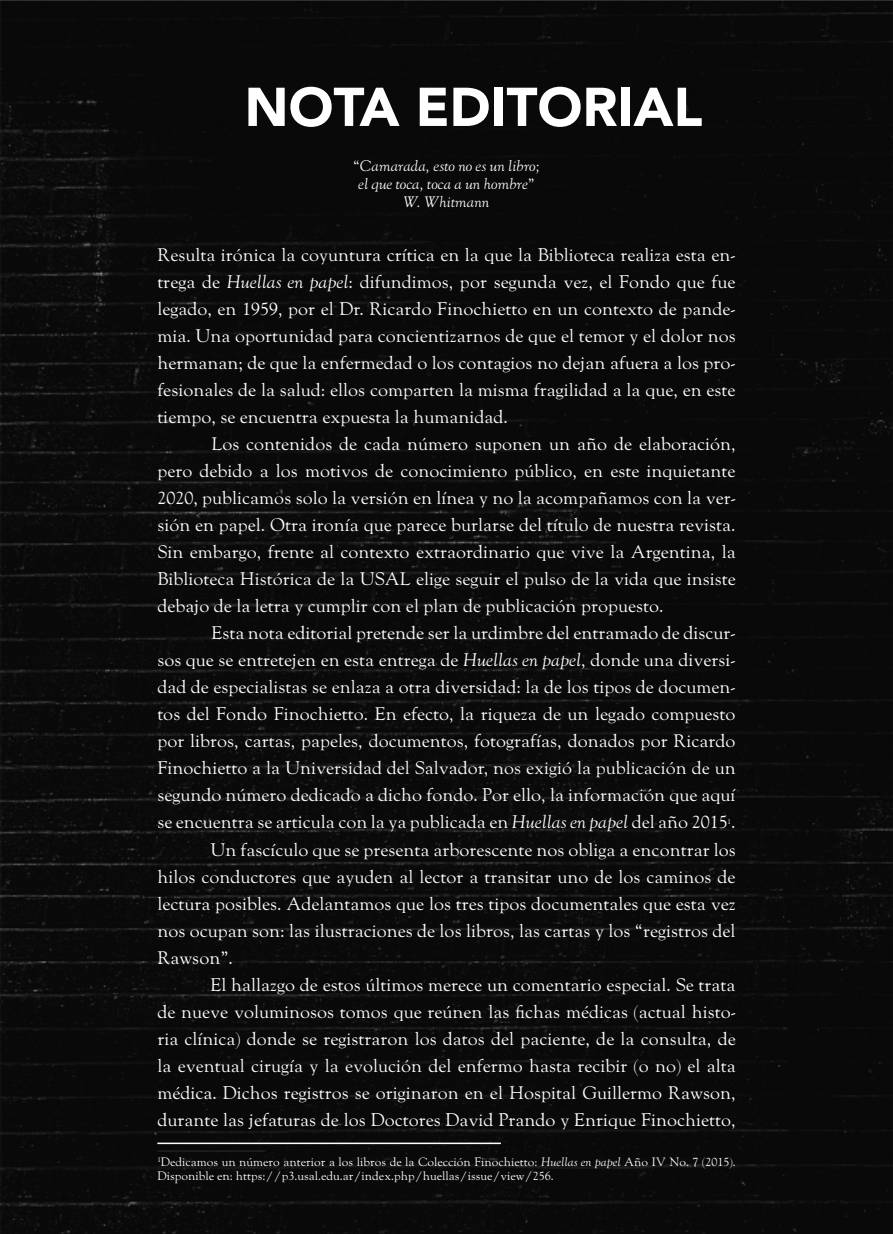
<style>
.page{position:relative;width:893px;height:1234px;background:#fff}
.page>*{position:absolute;margin:0;border:0;box-sizing:border-box;transform-origin:0 0}
.t1{font:900 54px "Avenir LT Std";color:#fff}
.t2{font:18px/27px "LTC Goudy Oldstyle Pro";color:#fff;text-align:justify}
.t3{font:italic 15px/18px "LTC Goudy Oldstyle Pro";color:#fff;text-align:center}
.t4{font:12px/14.4px "LTC Goudy Oldstyle Pro";color:#fff}
.t5{font:7.05px "LTC Goudy Oldstyle Pro";color:#fff}
.s1{font-style:italic}
</style>
<div class="page">
<div style="left:0;top:0;width:893px;height:1233px;background:#090909"></div>
<hr style="left:157px;top:1150px;width:108px;height:1px;background:#231f20">
<hr style="left:157px;top:1142px;width:344px;height:1px;background:#fff">
<h1 class="t1" style="left:245px;top:74px;width:459px">NOTA EDITORIAL</h1>
<p class="t3" style="left:353px;top:157px;width:188px">“Camarada, esto no es un libro; el que toca, toca a un hombre”<br>W. Whitmann</p>
<p class="t2" style="left:157px;top:241px;width:580px">Resulta irónica la coyuntura crítica en la que la Biblioteca realiza esta en&shy;trega de <span class="s1">Huellas en papel</span>: difundimos, por segunda vez, el Fondo que fue legado, en 1959, por el Dr. Ricardo Finochietto en un contexto de pande&shy;mia. Una oportunidad para concientizarnos de que el temor y el dolor nos hermanan; de que la enfermedad o los contagios no dejan afuera a los pro&shy;fesionales de la salud: ellos comparten la misma fragilidad a la que, en este tiempo, se encuentra expuesta la humanidad.</p>
<p class="t2" style="left:157px;top:430px;width:580px;text-indent:54px">Los contenidos de cada número suponen un año de elaboración, pero debido a los motivos de conocimiento público, en este inquietante 2020, publicamos solo la versión en línea y no la acompañamos con la ver&shy;sión en papel. Otra ironía que parece burlarse del título de nuestra revista.<br>Sin embargo, frente al contexto extraordinario que vive la Argentina, la Biblioteca Histórica de la USAL elige seguir el pulso de la vida que insiste debajo de la letra y cumplir con el plan de publicación propuesto.</p>
<p class="t2" style="left:157px;top:619px;width:580px;text-indent:54px">Esta nota editorial pretende ser la urdimbre del entramado de discur&shy;sos que se entretejen en esta entrega de <span class="s1">Huellas en papel</span>, donde una diversi&shy;dad de especialistas se enlaza a otra diversidad: la de los tipos de documen&shy;tos del Fondo Finochietto. En efecto, la riqueza de un legado compuesto por libros, cartas, papeles, documentos, fotografías, donados por Ricardo Finochietto a la Universidad del Salvador, nos exigió la publicación de un segundo número dedicado a dicho fondo. Por ello, la información que aquí se encuentra se articula con la ya publicada en <span class="s1">Huellas en papel</span> del año 2015 .</p>
<p class="t5" style="left:728px;top:817px;width:5px">1</p>
<p class="t2" style="left:157px;top:835px;width:580px;text-indent:53px">Un fascículo que se presenta arborescente nos obliga a encontrar los hilos conductores que ayuden al lector a transitar uno de los caminos de lectura posibles. Adelantamos que los tres tipos documentales que esta vez nos ocupan son: las ilustraciones de los libros, las cartas y los “registros del Rawson”.</p>
<p class="t2" style="left:157px;top:970px;width:580px;text-indent:53px">El hallazgo de estos últimos merece un comentario especial. Se trata de nueve voluminosos tomos que reúnen las fichas médicas (actual histo&shy;ria clínica) donde se registraron los datos del paciente, de la consulta, de la eventual cirugía y la evolución del enfermo hasta recibir (o no) el alta médica. Dichos registros se originaron en el Hospital Guillermo Rawson, durante las jefaturas de los Doctores David Prando y Enrique Finochietto,</p>
<p class="t4" style="left:157px;top:1154px;width:580px"><sup>1</sup>Dedicamos un número anterior a los libros de la Colección Finochietto: <span class="s1">Huellas en papel</span> Año IV No. 7 (2015).<br>Disponible en: https://p3.usal.edu.ar/index.php/huellas/issue/view/256.</p>
</div>
